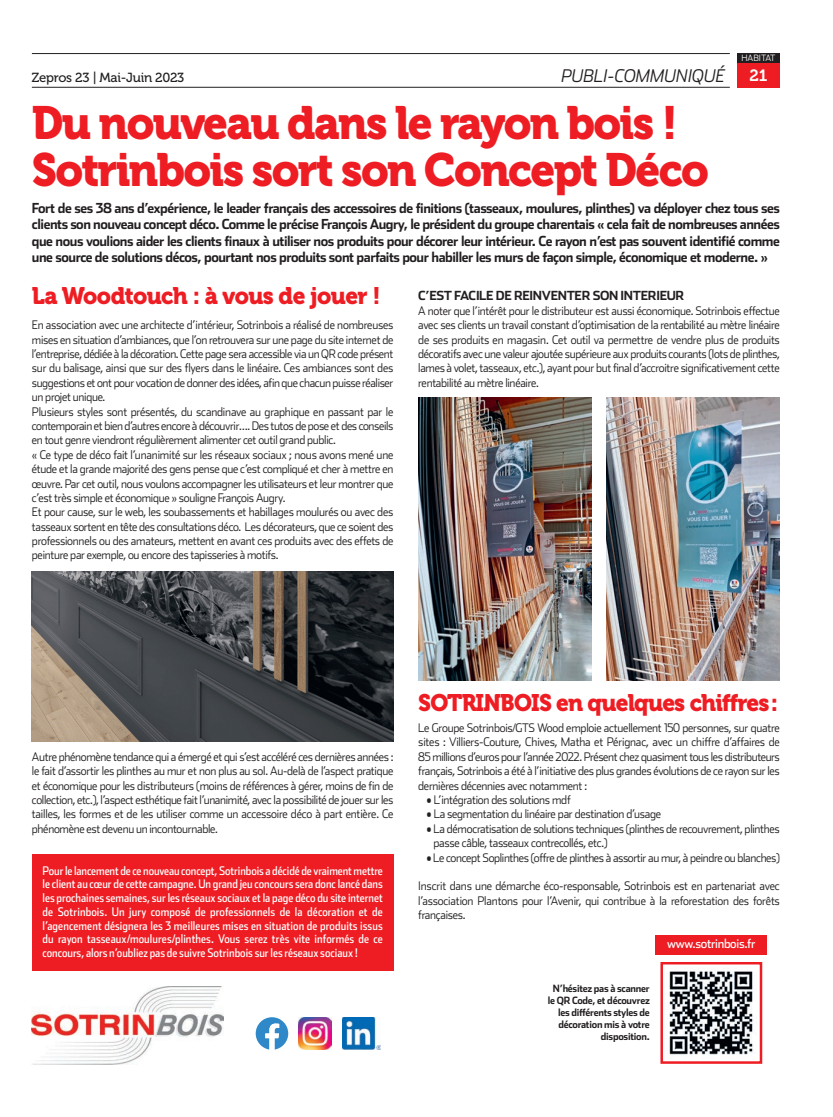
<style>
.page{position:relative;width:833px;height:1117px;background:#fff}
.page>*{position:absolute;margin:0;border:0;box-sizing:border-box;transform-origin:0 0}
.t1{font:46.25px/46.2px "Museo 900";letter-spacing:-.04em;color:#ee1d23;scale:.95 1}
.t2{font:23.75px "Museo 900";letter-spacing:-.035em;color:#ee1d23;scale:.95 1}
.t3{font:italic 300 17.5px "Stainless";color:#231f20}
.t4{font:16.25px "Museo 700";color:#fff}
.t5{font:700 13.75px/16.2px "Stainless";letter-spacing:-.035em;color:#231f20;text-align:justify;scale:.95 1}
.t6{font:13.12px "Museo 500";letter-spacing:-.02em;color:#231f20}
.t7{font:700 12.5px "Stainless";letter-spacing:-.025em;color:#231f20}
.t8{font:12.5px "Stainless";letter-spacing:-.025em;color:#fff;scale:.95 1}
.t9{font:300 11.88px/14.4px "Stainless";letter-spacing:-.025em;color:#231f20;text-align:justify;scale:.95 1}
.t10{font:11.88px/13.8px "Stainless Cond";color:#fff;text-align:justify}
.t11{font:700 10px/11.9px "Stainless";letter-spacing:-.025em;color:#231f20;text-align:right;scale:.95 1}
.t12{font:300 8.75px "Stainless";color:#fff}
</style>
<div class="page">
<hr style="left:32px;top:53px;width:698px;height:1px;background:#231f20">
<hr style="left:32px;top:87px;width:698px;height:1px;background:#231f20">
<div style="left:737px;top:53px;width:43px;height:35px;background:#ee1d23"></div>
<div style="left:737px;top:53px;width:43px;height:10px;background:#231f20"></div>
<div style="left:32px;top:854px;width:361px;height:117px;background:#ee1d23"></div>
<img style="left:32px;top:571px;width:361px;height:170px">
<img style="left:418px;top:397px;width:174px;height:283px">
<img style="left:606px;top:397px;width:174px;height:283px">
<img style="left:32px;top:986px;width:191px;height:77px">
<svg style="left:256px;top:1017px;width:32px;height:32px"></svg>
<img style="left:299px;top:1017px;width:32px;height:32px">
<img style="left:343px;top:1017px;width:38px;height:32px">
<img style="left:669px;top:971px;width:84px;height:84px">
<div style="left:660px;top:961px;width:102px;height:102px;border:2px solid #ee1d23"></div>
<div style="left:655px;top:934px;width:112px;height:19px;background:#ee1d23"></div>
<p class="t12" style="left:741px;top:53px;width:36px">HABITAT</p>
<p class="t6" style="left:32px;top:73px;width:154px">Zepros 23 | Mai-Juin 2023</p>
<h3 class="t3" style="left:561px;top:66px;width:165px">PUBLI-COMMUNIQUÉ</h3>
<h3 class="t4" style="left:749px;top:69px;width:20px">21</h3>
<h1 class="t1" style="left:32px;top:104px;width:714px">Du nouveau dans le rayon bois !<br>Sotrinbois sort son Concept Déco</h1>
<p class="t5" style="left:32px;top:200px;width:788px">Fort de ses 38 ans d’expérience, le leader français des accessoires de finitions (tasseaux, moulures, plinthes) va déployer chez tous ses clients son nouveau concept déco. Comme le précise François Augry, le président du groupe charentais « cela fait de nombreuses années que nous voulions aider les clients finaux à utiliser nos produits pour décorer leur intérieur. Ce rayon n’est pas souvent identifié comme une source de solutions décos, pourtant nos produits sont parfaits pour habiller les murs de façon simple, économique et moderne. »</p>
<h2 class="t2" style="left:32px;top:287px;width:368px">La Woodtouch : à vous de jouer !</h2>
<p class="t9" style="left:32px;top:318px;width:382px;text-align:left">En association avec une architecte d’intérieur, Sotrinbois a réalisé de nombreuses mises en situation d’ambiances, que l’on retrouvera sur une page du site internet de l’entreprise, dédiée à la décoration. Cette page sera accessible via un QR code présent sur du balisage, ainsi que sur des flyers dans le linéaire. Ces ambiances sont des suggestions et ont pour vocation de donner des idées, afin que chacun puisse réaliser un projet unique.<br>Plusieurs styles sont présentés, du scandinave au graphique en passant par le contemporain et bien d’autres encore à découvrir…. Des tutos de pose et des conseils en tout genre viendront régulièrement alimenter cet outil grand public.<br>« Ce type de déco fait l’unanimité sur les réseaux sociaux ; nous avons mené une étude et la grande majorité des gens pense que c’est compliqué et cher à mettre en œuvre. Par cet outil, nous voulons accompagner les utilisateurs et leur montrer que c’est très simple et économique » souligne François Augry.<br>Et pour cause, sur le web, les soubassements et habillages moulurés ou avec des tasseaux sortent en tête des consultations déco. Les décorateurs, que ce soient des professionnels ou des amateurs, mettent en avant ces produits avec des effets de peinture par exemple, ou encore des tapisseries à motifs.</p>
<p class="t7" style="left:418px;top:289px;width:267px">C’EST FACILE DE REINVENTER SON INTERIEUR</p>
<p class="t9" style="left:418px;top:303px;width:382px">A noter que l’intérêt pour le distributeur est aussi économique. Sotrinbois effectue avec ses clients un travail constant d’optimisation de la rentabilité au mètre linéaire de ses produits en magasin. Cet outil va permettre de vendre plus de produits décoratifs avec une valeur ajoutée supérieure aux produits courants (lots de plinthes, lames à volet, tasseaux, etc.), ayant pour but final d’accroitre significativement cette rentabilité au mètre linéaire.</p>
<p class="t9" style="left:32px;top:749px;width:382px">Autre phénomène tendance qui a émergé et qui s’est accéléré ces dernières années : le fait d’assortir les plinthes au mur et non plus au sol. Au-delà de l’aspect pratique et économique pour les distributeurs (moins de références à gérer, moins de fin de collection, etc.), l’aspect esthétique fait l’unanimité, avec la possibilité de jouer sur les tailles, les formes et de les utiliser comme un accessoire déco à part entière. Ce phénomène est devenu un incontournable.</p>
<p class="t10" style="left:43px;top:863px;width:342px">Pour le lancement de ce nouveau concept, Sotrinbois a décidé de vraiment mettre le client au cœur de cette campagne. Un grand jeu concours sera donc lancé dans les prochaines semaines, sur les réseaux sociaux et la page déco du site internet de Sotrinbois. Un jury composé de professionnels de la décoration et de l’agencement désignera les 3 meilleures mises en situation de produits issus du rayon tasseaux/moulures/plinthes. Vous serez très vite informés de ce concours, alors n’oubliez pas de suivre Sotrinbois sur les réseaux sociaux !</p>
<h2 class="t2" style="left:418px;top:693px;width:380px">SOTRINBOIS en quelques chiffres:</h2>
<p class="t9" style="left:418px;top:720px;width:382px">Le Groupe Sotrinbois/GTS Wood emploie actuellement 150 personnes, sur quatre sites : Villiers-Couture, Chives, Matha et Pérignac, avec un chiffre d’affaires de 85 millions d’euros pour l’année 2022. Présent chez quasiment tous les distributeurs français, Sotrinbois a été à l’initiative des plus grandes évolutions de ce rayon sur les dernières décennies avec notamment :</p>
<p class="t9" style="left:426px;top:792px;width:153px">• L’intégration des solutions mdf</p>
<p class="t9" style="left:426px;top:806px;width:249px">• La segmentation du linéaire par destination d’usage</p>
<p class="t9" style="left:433px;top:821px;width:366px;text-indent:-7px">• La démocratisation de solutions techniques (plinthes de recouvrement, plinthes passe câble, tasseaux contrecollés, etc.)</p>
<p class="t9" style="left:426px;top:850px;width:373px">• Le concept Soplinthes (offre de plinthes à assortir au mur, à peindre ou blanches)</p>
<p class="t9" style="left:418px;top:878px;width:382px">Inscrit dans une démarche éco-responsable, Sotrinbois est en partenariat avec l’association Plantons pour l’Avenir, qui contribue à la reforestation des forêts françaises.</p>
<p class="t11" style="left:548px;top:982px;width:109px">N’hésitez pas à scanner le QR Code, et découvrez les différents styles de décoration mis à votre disposition.</p>
<p class="t8" style="left:667px;top:936px;width:95px">www.sotrinbois.fr</p>
</div>
